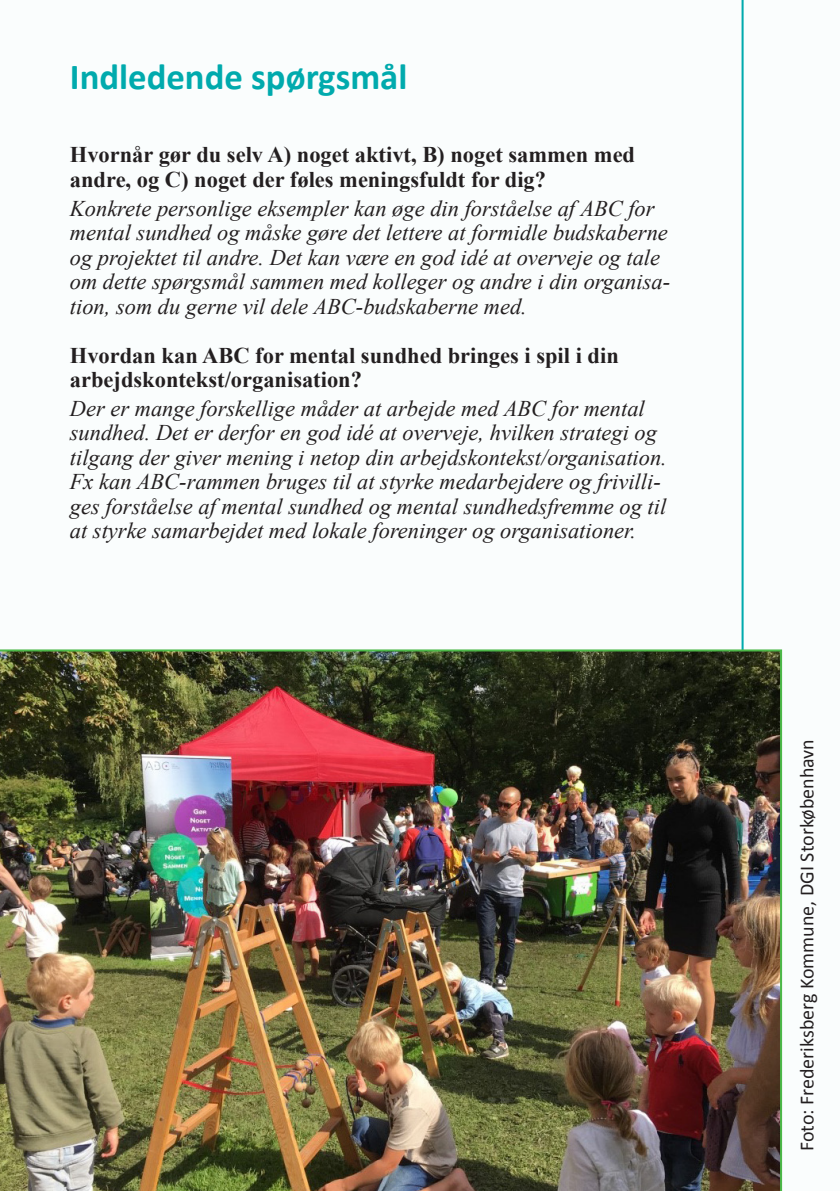
<style>
.page{position:relative;width:840px;height:1191px;background:#fff}
.page>*{position:absolute;margin:0;border:0;box-sizing:border-box;transform-origin:0 0}
.t1{font:700 36.8px "Calibri";color:#00aaad}
.t2{font:italic 22.4px/24.4px "Times New Roman";color:#231f20}
.t3{font:700 22.4px/24.4px "Times New Roman";color:#231f20}
.t4{font:20px "Calibri";color:#231f20}
</style>
<div class="page">
<div style="left:0;top:0;width:839px;height:1191px;background:#fafdfd"></div>
<img style="left:0;top:649px;width:781px;height:542px">
<p class="t1" style="left:70px;top:53px;width:339px">Indledende spørgsmål</p>
<p class="t3" style="left:70px;top:142px;width:566px">Hvornår gør du selv A) noget aktivt, B) noget sammen med andre, og C) noget der føles meningsfuldt for dig?</p>
<p class="t2" style="left:70px;top:195px;width:601px">Konkrete personlige eksempler kan øge din forståelse af ABC for mental sundhed og måske gøre det lettere at formidle budskaberne og projektet til andre. Det kan være en god idé at overveje og tale om dette spørgsmål sammen med kolleger og andre i din organisa&shy;tion, som du gerne vil dele ABC-budskaberne med.</p>
<p class="t3" style="left:70px;top:342px;width:550px">Hvordan kan ABC for mental sundhed bringes i spil i din arbejdskontekst/organisation?</p>
<p class="t2" style="left:70px;top:395px;width:598px">Der er mange forskellige måder at arbejde med ABC for mental sundhed. Det er derfor en god idé at overveje, hvilken strategi og tilgang der giver mening i netop din arbejdskontekst/organisation.<br>Fx kan ABC-rammen bruges til at styrke medarbejdere og frivilli&shy;ges forståelse af mental sundhed og mental sundhedsfremme og til at styrke samarbejdet med lokale foreninger og organisationer.</p>
<p class="t4" style="left:793px;top:1151px;width:414px;rotate:-90deg">Foto: Frederiksberg Kommune, DGI Storkøbenhavn</p>
</div>
